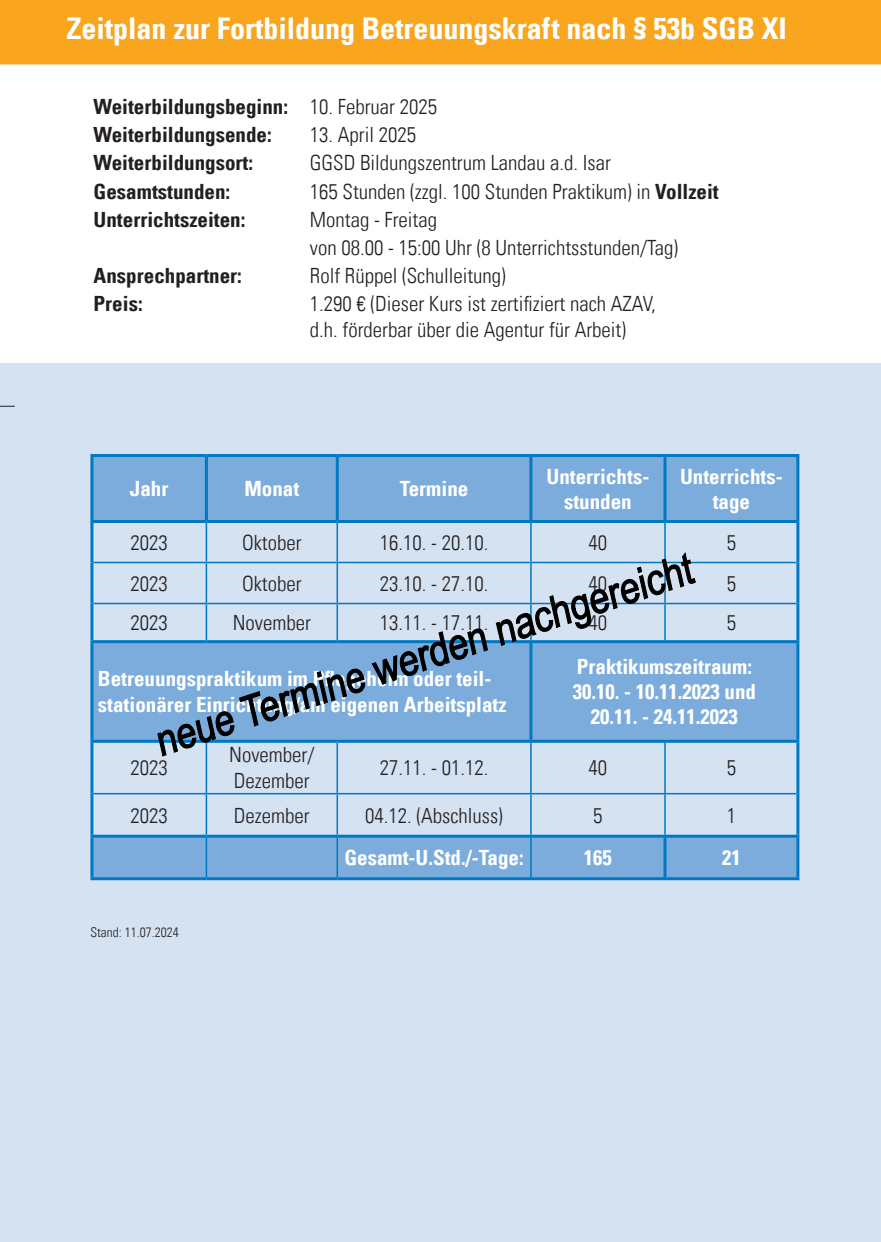
<style>
.page{position:relative;width:881px;height:1242px;background:#fff}
.page>*{position:absolute;margin:0;border:0;box-sizing:border-box;transform-origin:0 0}
.t1{font:30px "Univers Com 67 Bold Cond";color:#fff}
.t2{font:21px/25.2px "Univers Com 47 Light Cond";color:#231f20}
.t3{font:21px/25.2px "Univers Com 67 Bold Cond";color:#fff;text-align:center}
.t4{font:21px "Univers Com 67 Bold Cond";color:#231f20}
.t5{font:13.5px "Univers Com 47 Light Cond";color:#231f20}
.s1{font-family:"Univers Com 47 Light Cond"}
.s2{font-family:"Univers Com 67 Bold Cond"}
</style>
<div class="page">
<div style="left:0;top:364px;width:880px;height:878px;background:#d4e2f2"></div>
<svg style="left:0;top:406px;width:15px;height:1px"></svg>
<div style="left:0;top:0;width:880px;height:66px;background:#f9a51d"></div>
<svg style="left:93px;top:457px;width:703px;height:420px"></svg>
<hr style="left:205px;top:523px;width:2px;height:39px;background:#0079c2">
<hr style="left:336px;top:523px;width:2px;height:39px;background:#0079c2">
<hr style="left:530px;top:523px;width:1px;height:39px;background:#0079c2">
<hr style="left:664px;top:523px;width:1px;height:39px;background:#0079c2">
<hr style="left:205px;top:563px;width:2px;height:40px;background:#0079c2">
<hr style="left:336px;top:563px;width:2px;height:40px;background:#0079c2">
<hr style="left:205px;top:604px;width:2px;height:36px;background:#0079c2">
<hr style="left:336px;top:604px;width:2px;height:36px;background:#0079c2">
<hr style="left:664px;top:640px;width:135px;height:3px;background:#0079c2">
<hr style="left:205px;top:457px;width:3px;height:63px;background:#0079c2">
<hr style="left:335px;top:457px;width:3px;height:63px;background:#0079c2">
<hr style="left:529px;top:457px;width:3px;height:63px;background:#0079c2">
<hr style="left:663px;top:457px;width:3px;height:63px;background:#0079c2">
<hr style="left:93px;top:562px;width:113px;height:1px;background:#0079c2">
<hr style="left:206px;top:562px;width:131px;height:1px;background:#0079c2">
<hr style="left:337px;top:562px;width:193px;height:1px;background:#0079c2">
<hr style="left:664px;top:562px;width:132px;height:1px;background:#0079c2">
<hr style="left:93px;top:603px;width:113px;height:1px;background:#0079c2">
<hr style="left:206px;top:603px;width:131px;height:1px;background:#0079c2">
<hr style="left:337px;top:603px;width:193px;height:1px;background:#0079c2">
<hr style="left:664px;top:603px;width:132px;height:1px;background:#0079c2">
<hr style="left:90px;top:520px;width:116px;height:3px;background:#0079c2">
<hr style="left:206px;top:520px;width:131px;height:3px;background:#0079c2">
<hr style="left:337px;top:520px;width:193px;height:3px;background:#0079c2">
<hr style="left:530px;top:520px;width:134px;height:3px;background:#0079c2">
<hr style="left:664px;top:520px;width:135px;height:3px;background:#0079c2">
<hr style="left:90px;top:454px;width:116px;height:3px;background:#0079c2">
<hr style="left:90px;top:457px;width:3px;height:63px;background:#0079c2">
<hr style="left:206px;top:454px;width:131px;height:3px;background:#0079c2">
<hr style="left:337px;top:454px;width:193px;height:3px;background:#0079c2">
<hr style="left:530px;top:454px;width:134px;height:3px;background:#0079c2">
<hr style="left:664px;top:454px;width:135px;height:3px;background:#0079c2">
<hr style="left:796px;top:457px;width:3px;height:63px;background:#0079c2">
<hr style="left:90px;top:523px;width:3px;height:39px;background:#0079c2">
<hr style="left:796px;top:523px;width:3px;height:39px;background:#0079c2">
<hr style="left:90px;top:562px;width:3px;height:41px;background:#0079c2">
<hr style="left:796px;top:562px;width:3px;height:41px;background:#0079c2">
<hr style="left:90px;top:603px;width:3px;height:37px;background:#0079c2">
<hr style="left:796px;top:603px;width:3px;height:37px;background:#0079c2">
<hr style="left:796px;top:643px;width:3px;height:97px;background:#0079c2">
<hr style="left:90px;top:640px;width:116px;height:3px;background:#0079c2">
<hr style="left:90px;top:643px;width:3px;height:97px;background:#0079c2">
<hr style="left:337px;top:640px;width:193px;height:3px;background:#0079c2">
<hr style="left:529px;top:643px;width:3px;height:97px;background:#0079c2">
<hr style="left:205px;top:743px;width:2px;height:50px;background:#0079c2">
<hr style="left:336px;top:743px;width:2px;height:50px;background:#0079c2">
<hr style="left:205px;top:794px;width:2px;height:40px;background:#0079c2">
<hr style="left:336px;top:794px;width:2px;height:40px;background:#0079c2">
<hr style="left:205px;top:837px;width:2px;height:40px;background:#0079c2">
<hr style="left:336px;top:837px;width:2px;height:40px;background:#0079c2">
<hr style="left:530px;top:743px;width:1px;height:50px;background:#0079c2">
<hr style="left:530px;top:794px;width:1px;height:40px;background:#0079c2">
<hr style="left:530px;top:837px;width:1px;height:40px;background:#0079c2">
<hr style="left:93px;top:793px;width:113px;height:1px;background:#0079c2">
<hr style="left:206px;top:793px;width:131px;height:1px;background:#0079c2">
<hr style="left:337px;top:793px;width:193px;height:1px;background:#0079c2">
<hr style="left:530px;top:793px;width:134px;height:1px;background:#0079c2">
<hr style="left:664px;top:793px;width:132px;height:1px;background:#0079c2">
<hr style="left:90px;top:740px;width:116px;height:3px;background:#0079c2">
<hr style="left:337px;top:740px;width:193px;height:3px;background:#0079c2">
<hr style="left:530px;top:740px;width:134px;height:3px;background:#0079c2">
<hr style="left:664px;top:740px;width:135px;height:3px;background:#0079c2">
<hr style="left:90px;top:834px;width:116px;height:3px;background:#0079c2">
<hr style="left:206px;top:834px;width:131px;height:3px;background:#0079c2">
<hr style="left:337px;top:834px;width:193px;height:3px;background:#0079c2">
<hr style="left:530px;top:834px;width:134px;height:3px;background:#0079c2">
<hr style="left:664px;top:834px;width:135px;height:3px;background:#0079c2">
<hr style="left:796px;top:837px;width:3px;height:40px;background:#0079c2">
<hr style="left:90px;top:877px;width:116px;height:3px;background:#0079c2">
<hr style="left:206px;top:877px;width:131px;height:3px;background:#0079c2">
<hr style="left:337px;top:877px;width:193px;height:3px;background:#0079c2">
<hr style="left:530px;top:877px;width:134px;height:3px;background:#0079c2">
<hr style="left:664px;top:877px;width:135px;height:3px;background:#0079c2">
<hr style="left:90px;top:743px;width:3px;height:50px;background:#0079c2">
<hr style="left:90px;top:793px;width:3px;height:41px;background:#0079c2">
<hr style="left:90px;top:837px;width:3px;height:40px;background:#0079c2">
<hr style="left:663px;top:837px;width:3px;height:40px;background:#0079c2">
<hr style="left:796px;top:743px;width:3px;height:50px;background:#0079c2">
<hr style="left:796px;top:793px;width:3px;height:41px;background:#0079c2">
<hr style="left:664px;top:743px;width:1px;height:50px;background:#0079c2">
<hr style="left:664px;top:794px;width:1px;height:40px;background:#0079c2">
<svg style="left:156px;top:627px;width:332px;height:130px"></svg>
<svg style="left:495px;top:551px;width:201px;height:95px"></svg>
<p class="t1" style="left:66px;top:10px;width:721px">Zeitplan zur Fortbildung Betreuungskraft nach § 53b SGB XI</p>
<p class="t4" style="left:94px;top:94px;width:345px">Weiterbildungsbeginn: <span class="s1">10. Februar 2025</span></p>
<p class="t4" style="left:94px;top:122px;width:179px">Weiterbildungsende:</p>
<p class="t2" style="left:310px;top:122px;width:108px">13. April 2025</p>
<p class="t4" style="left:94px;top:150px;width:161px">Weiterbildungsort:</p>
<p class="t2" style="left:310px;top:150px;width:302px">GGSD Bildungszentrum Landau a.d. Isar</p>
<p class="t4" style="left:94px;top:178px;width:138px">Gesamtstunden:</p>
<p class="t2" style="left:310px;top:179px;width:410px">165 Stunden (zzgl. 100 Stunden Praktikum) in <span class="s2">Vollzeit</span></p>
<p class="t4" style="left:94px;top:206px;width:153px">Unterrichtszeiten:</p>
<p class="t2" style="left:310px;top:207px;width:129px">Montag - Freitag</p>
<p class="t2" style="left:310px;top:235px;width:370px">von 08.00 - 15:00 Uhr (8 Unterrichtsstunden/Tag)</p>
<p class="t4" style="left:94px;top:263px;width:150px">Ansprechpartner:</p>
<p class="t2" style="left:310px;top:263px;width:197px">Rolf Rüppel (Schulleitung)</p>
<p class="t4" style="left:94px;top:291px;width:50px">Preis:</p>
<p class="t2" style="left:310px;top:291px;width:347px">1.290 € (Dieser Kurs ist zertifiziert nach AZAV, d.h. förderbar über die Agentur für Arbeit)</p>
<p class="t3" style="left:130px;top:476px;width:40px">Jahr</p>
<p class="t3" style="left:244px;top:476px;width:56px">Monat</p>
<p class="t3" style="left:399px;top:476px;width:70px">Termine</p>
<p class="t3" style="left:546px;top:463px;width:104px">Unterrichts&shy;stunden</p>
<p class="t3" style="left:679px;top:463px;width:104px">Unterrichts&shy;tage</p>
<p class="t2" style="left:130px;top:529px;width:39px">2023</p>
<p class="t2" style="left:242px;top:529px;width:61px">Oktober</p>
<p class="t2" style="left:380px;top:529px;width:110px">16.10. - 20.10.</p>
<p class="t2" style="left:588px;top:529px;width:20px">40</p>
<p class="t2" style="left:726px;top:529px;width:11px">5</p>
<p class="t2" style="left:130px;top:570px;width:39px">2023</p>
<p class="t2" style="left:242px;top:570px;width:61px">Oktober</p>
<p class="t2" style="left:380px;top:570px;width:110px">23.10. - 27.10.</p>
<p class="t2" style="left:588px;top:570px;width:20px">40</p>
<p class="t2" style="left:726px;top:570px;width:11px">5</p>
<p class="t2" style="left:130px;top:610px;width:39px">2023</p>
<p class="t2" style="left:233px;top:610px;width:80px">November</p>
<p class="t2" style="left:380px;top:610px;width:110px">13.11. - 17.11.</p>
<p class="t2" style="left:588px;top:610px;width:20px">40</p>
<p class="t2" style="left:726px;top:610px;width:11px">5</p>
<p class="t3" style="left:98px;top:666px;width:410px;text-align:left">Betreuungspraktikum im Pflegeheim oder teil&shy;stationärer Einrichtung/am eigenen Arbeitsplatz</p>
<p class="t3" style="left:576px;top:653px;width:177px">Praktikumszeitraum:</p>
<p class="t3" style="left:572px;top:679px;width:185px">30.10. - 10.11.2023 und</p>
<p class="t3" style="left:590px;top:704px;width:148px">20.11. - 24.11.2023</p>
<p class="t2" style="left:130px;top:755px;width:39px">2023</p>
<p class="t2" style="left:229px;top:742px;width:87px">November/<br>Dezember</p>
<p class="t2" style="left:380px;top:755px;width:110px">27.11. - 01.12.</p>
<p class="t2" style="left:588px;top:755px;width:20px">40</p>
<p class="t2" style="left:726px;top:755px;width:11px">5</p>
<p class="t2" style="left:130px;top:802px;width:39px">2023</p>
<p class="t2" style="left:234px;top:802px;width:77px">Dezember</p>
<p class="t2" style="left:365px;top:802px;width:139px">04.12. (Abschluss)</p>
<p class="t2" style="left:593px;top:802px;width:11px">5</p>
<p class="t2" style="left:726px;top:802px;width:11px">1</p>
<p class="t3" style="left:344px;top:845px;width:181px">Gesamt-U.Std./-Tage:</p>
<p class="t3" style="left:583px;top:845px;width:29px">165</p>
<p class="t3" style="left:721px;top:845px;width:20px">21</p>
<p class="t5" style="left:90px;top:924px;width:90px">Stand: 11.07.2024</p>
</div>
